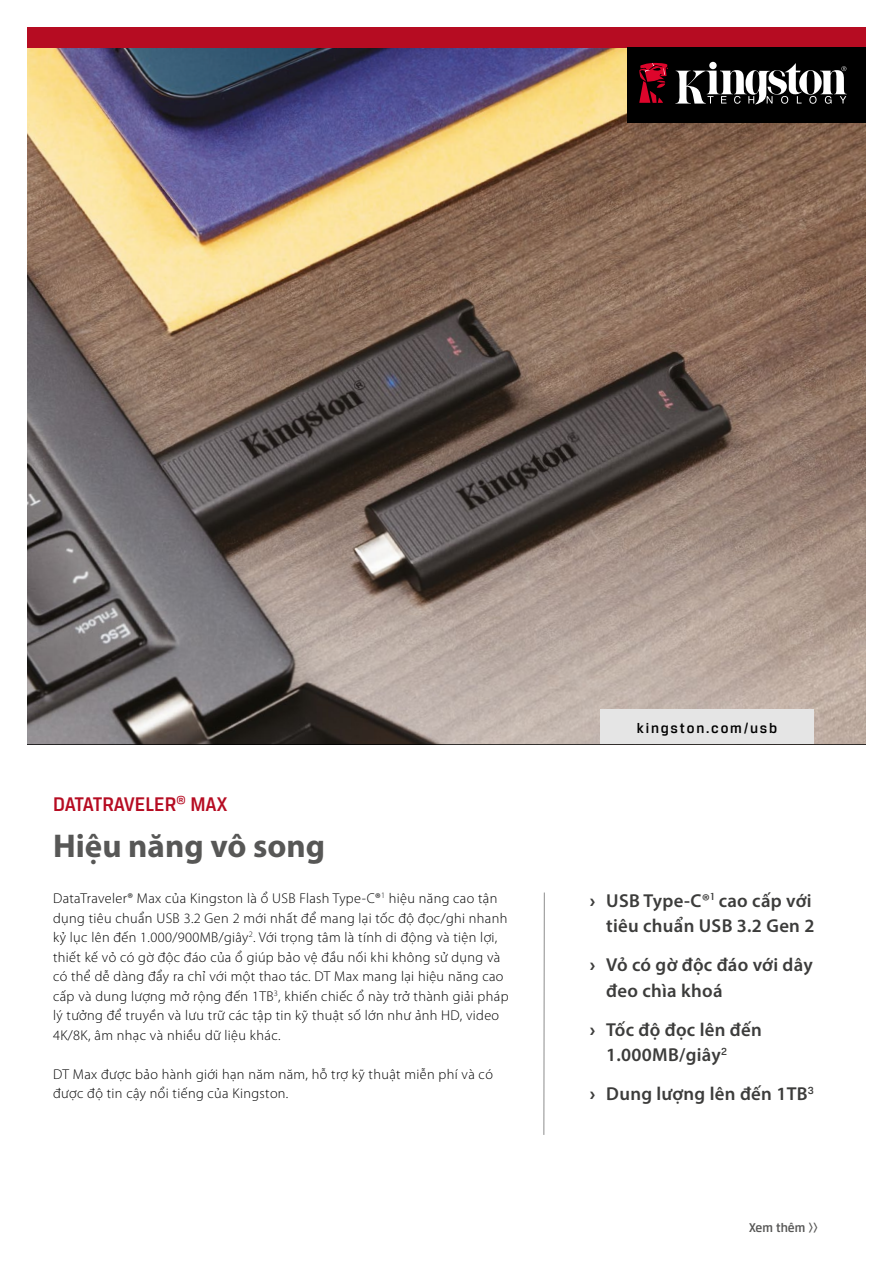
<style>
.page{position:relative;width:893px;height:1263px;background:#fff}
.page>*{position:absolute;margin:0;border:0;box-sizing:border-box;transform-origin:0 0}
.t1{font:700 33px "Myriad Pro";color:#575756}
.t2{font:500 21px "Breuer Text";color:#b60c22}
.t3{font:600 18.75px/25.5px "Myriad Pro";letter-spacing:.015em;color:#3c3c3b}
.t4{font:500 15px "Breuer Text";letter-spacing:.12em;color:#000}
.t5{font:300 14.25px/19.5px "Myriad Pro";letter-spacing:.025em;color:#000}
.t6{font:500 13.5px "Breuer Text";color:#575756}
.s1{font-family:"Breuer Text";font-weight:700}
</style>
<div class="page">
<img style="left:27px;top:47px;width:839px;height:697px">
<div style="left:27px;top:27px;width:839px;height:20px;background:#b60c22"></div>
<div style="left:628px;top:47px;width:238px;height:76px;background:#000"></div>
<svg style="left:675px;top:63px;width:172px;height:42px"></svg>
<svg style="left:639px;top:62px;width:29px;height:41px"></svg>
<svg style="left:543px;top:892px;width:2px;height:243px"></svg>
<div style="left:600px;top:709px;width:214px;height:35px;background:#e5e5e5"></div>
<h2 class="t2" style="left:53px;top:792px;width:176px">DATATRAVELER<sup>®</sup> MAX</h2>
<h1 class="t1" style="left:53px;top:824px;width:273px">Hiệu năng vô song</h1>
<p class="t5" style="left:53px;top:888px;width:457px">DataTraveler® Max của Kingston là ổ USB Flash Type-C®<sup>1</sup> hiệu năng cao tận dụng tiêu chuẩn USB 3.2 Gen 2 mới nhất để mang lại tốc độ đọc/ghi nhanh kỷ lục lên đến 1.000/900MB/giây<sup>2</sup>. Với trọng tâm là tính di động và tiện lợi, thiết kế vỏ có gờ độc đáo của ổ giúp bảo vệ đầu nối khi không sử dụng và có thể dễ dàng đẩy ra chỉ với một thao tác. DT Max mang lại hiệu năng cao cấp và dung lượng mở rộng đến 1TB<sup>3</sup>, khiến chiếc ổ này trở thành giải pháp lý tưởng để truyền và lưu trữ các tập tin kỹ thuật số lớn như ảnh HD, video 4K/8K, âm nhạc và nhiều dữ liệu khác.</p>
<p class="t5" style="left:53px;top:1064px;width:441px">DT Max được bảo hành giới hạn năm năm, hỗ trợ kỹ thuật miễn phí và có được độ tin cậy nổi tiếng của Kingston.</p>
<p class="t4" style="left:637px;top:719px;width:142px">kingston.com/usb</p>
<h3 class="t3" style="left:589px;top:887px;width:226px;text-align:right"><span class="s1">›</span> USB Type-C®<sup>1</sup> cao cấp với tiêu chuẩn USB 3.2 Gen 2</h3>
<h3 class="t3" style="left:606px;top:951px;width:208px;text-indent:-17px"><span class="s1">›</span> Vỏ có gờ độc đáo với dây đeo chìa khoá</h3>
<h3 class="t3" style="left:606px;top:1016px;width:157px;text-indent:-17px"><span class="s1">›</span> Tốc độ đọc lên đến<br>1.000MB/giây<sup>2</sup></h3>
<h3 class="t3" style="left:589px;top:1080px;width:226px"><span class="s1">›</span> Dung lượng lên đến 1TB<sup>3</sup></h3>
<p class="t6" style="left:749px;top:1220px;width:70px">Xem thêm &gt;&gt;</p>
</div>
